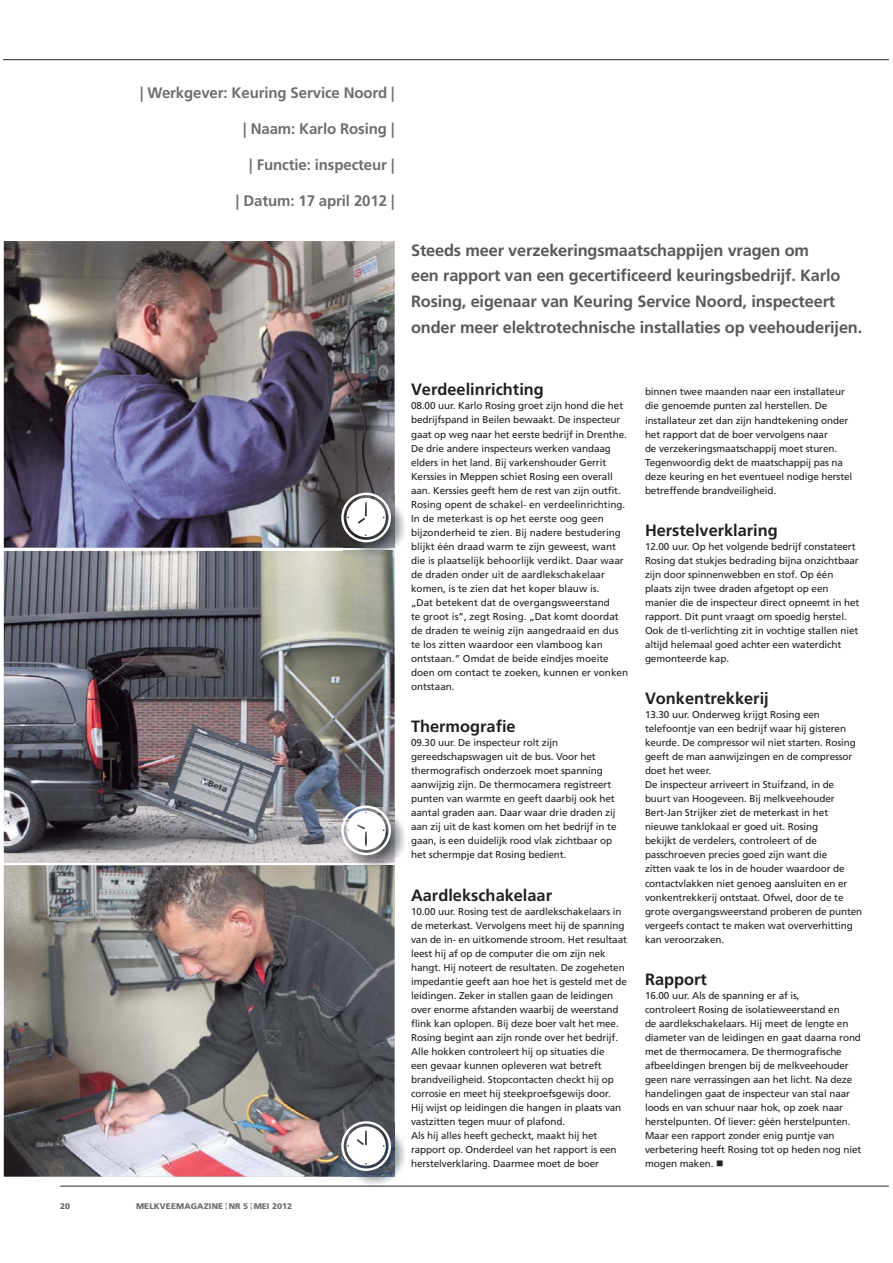
<style>
.page{position:relative;width:893px;height:1263px;background:#fff}
.page>*{position:absolute;margin:0;border:0;box-sizing:border-box;transform-origin:0 0}
.t1{font:700 16.35px/25.7px "Frutiger LT Std";letter-spacing:-.01em;color:#58595b}
.t2{font:700 16.35px "Frutiger LT Std";color:#231f20}
.t3{font:700 15.15px "Frutiger LT Std";letter-spacing:-.01em;color:#6d6e70}
.t4{font:9.9px/14.1px "Frutiger LT Std";letter-spacing:-.01em;color:#231f20}
.t5{font:900 8.25px "Frutiger LT Std";letter-spacing:.01em;color:#6d6e70}
.t6{font:900 8.25px "Frutiger LT Std";color:#636466}
</style>
<div class="page">
<img style="left:4px;top:865px;width:390px;height:312px">
<img style="left:4px;top:551px;width:390px;height:311px">
<img style="left:4px;top:241px;width:390px;height:307px">
<img style="left:343px;top:494px;width:62px;height:63px">
<img style="left:343px;top:551px;width:51px;height:6px">
<img style="left:343px;top:494px;width:51px;height:54px">
<svg style="left:341px;top:493px;width:50px;height:49px"></svg>
<img style="left:343px;top:807px;width:62px;height:63px">
<img style="left:343px;top:865px;width:51px;height:5px">
<img style="left:343px;top:807px;width:51px;height:55px">
<svg style="left:341px;top:806px;width:50px;height:49px"></svg>
<img style="left:354px;top:1123px;width:51px;height:61px">
<img style="left:343px;top:1123px;width:51px;height:54px">
<svg style="left:341px;top:1121px;width:50px;height:50px"></svg>
<hr style="left:4px;top:59px;width:885px;height:1px;background:#231f20">
<hr style="left:60px;top:1186px;width:829px;height:1px;background:#231f20">
<h2 class="t3" style="left:140px;top:86px;width:256px">| Werkgever: Keuring Service Noord |</h2>
<h2 class="t3" style="left:243px;top:122px;width:153px">| Naam: Karlo Rosing |</h2>
<h2 class="t3" style="left:249px;top:158px;width:147px">| Functie: inspecteur |</h2>
<h2 class="t3" style="left:236px;top:194px;width:160px">| Datum: 17 april 2012 |</h2>
<h1 class="t1" style="left:411px;top:238px;width:453px">Steeds meer verzekeringsmaatschappijen vragen om<br>een rapport van een gecertificeerd keuringsbedrijf. Karlo Rosing, eigenaar van Keuring Service Noord, inspecteert onder meer elektrotechnische installaties op veehouderijen.</h1>
<p class="t6" style="left:60px;top:1203px;width:12px">20</p>
<p class="t5" style="left:136px;top:1203px;width:158px">MELKVEEMAGAZINE NR 5 MEI 2012</p>
<h1 class="t2" style="left:411px;top:383px;width:134px">Verdeelinrichting</h1>
<p class="t4" style="left:411px;top:399px;width:219px">08.00 uur. Karlo Rosing groet zijn hond die het bedrijfspand in Beilen bewaakt. De inspecteur gaat op weg naar het eerste bedrijf in Drenthe.<br>De drie andere inspecteurs werken vandaag elders in het land. Bij varkenshouder Gerrit Kerssies in Meppen schiet Rosing een overall aan. Kerssies geeft hem de rest van zijn outfit.<br>Rosing opent de schakel- en verdeelinrichting.<br>In de meterkast is op het eerste oog geen bijzonderheid te zien. Bij nadere bestudering blijkt één draad warm te zijn geweest, want die is plaatselijk behoorlijk verdikt. Daar waar de draden onder uit de aardlekschakelaar komen, is te zien dat het koper blauw is.<br>„Dat betekent dat de overgangsweerstand<br>te groot is”, zegt Rosing. „Dat komt doordat de draden te weinig zijn aangedraaid en dus te los zitten waardoor een vlamboog kan ontstaan.” Omdat de beide eindjes moeite doen om contact te zoeken, kunnen er vonken ontstaan.</p>
<h1 class="t2" style="left:411px;top:719px;width:106px">Thermografie</h1>
<p class="t4" style="left:411px;top:736px;width:207px">09.30 uur. De inspecteur rolt zijn gereedschapswagen uit de bus. Voor het thermografisch onderzoek moet spanning aanwijzig zijn. De thermocamera registreert punten van warmte en geeft daarbij ook het aantal graden aan. Daar waar drie draden zij aan zij uit de kast komen om het bedrijf in te gaan, is een duidelijk rood vlak zichtbaar op het schermpje dat Rosing bedient.</p>
<h1 class="t2" style="left:411px;top:888px;width:143px">Aardlekschakelaar</h1>
<p class="t4" style="left:411px;top:904px;width:217px">10.00 uur. Rosing test de aardlekschakelaars in de meterkast. Vervolgens meet hij de spanning van de in- en uitkomende stroom. Het resultaat leest hij af op de computer die om zijn nek hangt. Hij noteert de resultaten. De zogeheten impedantie geeft aan hoe het is gesteld met de leidingen. Zeker in stallen gaan de leidingen over enorme afstanden waarbij de weerstand flink kan oplopen. Bij deze boer valt het mee.<br>Rosing begint aan zijn ronde over het bedrijf.<br>Alle hokken controleert hij op situaties die<br>een gevaar kunnen opleveren wat betreft brandveiligheid. Stopcontacten checkt hij op corrosie en meet hij steekproefsgewijs door.<br>Hij wijst op leidingen die hangen in plaats van vastzitten tegen muur of plafond.<br>Als hij alles heeft gecheckt, maakt hij het rapport op. Onderdeel van het rapport is een herstelverklaring. Daarmee moet de boer</p>
<p class="t4" style="left:645px;top:385px;width:209px">binnen twee maanden naar een installateur die genoemde punten zal herstellen. De installateur zet dan zijn handtekening onder het rapport dat de boer vervolgens naar<br>de verzekeringsmaatschappij moet sturen.<br>Tegenwoordig dekt de maatschappij pas na deze keuring en het eventueel nodige herstel betreffende brandveiligheid.</p>
<h1 class="t2" style="left:645px;top:523px;width:134px">Herstelverklaring</h1>
<p class="t4" style="left:645px;top:540px;width:216px">12.00 uur. Op het volgende bedrijf constateert Rosing dat stukjes bedrading bijna onzichtbaar zijn door spinnenwebben en stof. Op één plaats zijn twee draden afgetopt op een manier die de inspecteur direct opneemt in het rapport. Dit punt vraagt om spoedig herstel.<br>Ook de tl-verlichting zit in vochtige stallen niet altijd helemaal goed achter een waterdicht gemonteerde kap.</p>
<h1 class="t2" style="left:645px;top:691px;width:125px">Vonkentrekkerij</h1>
<p class="t4" style="left:645px;top:708px;width:219px">13.30 uur. Onderweg krijgt Rosing een telefoontje van een bedrijf waar hij gisteren keurde. De compressor wil niet starten. Rosing geeft de man aanwijzingen en de compressor doet het weer.<br>De inspecteur arriveert in Stuifzand, in de<br>buurt van Hoogeveen. Bij melkveehouder Bert-Jan Strijker ziet de meterkast in het nieuwe tanklokaal er goed uit. Rosing<br>bekijkt de verdelers, controleert of de passchroeven precies goed zijn want die<br>zitten vaak te los in de houder waardoor de contactvlakken niet genoeg aansluiten en er vonkentrekkerij ontstaat. Ofwel, door de te grote overgangsweerstand proberen de punten vergeefs contact te maken wat oververhitting kan veroorzaken.</p>
<h1 class="t2" style="left:645px;top:972px;width:63px">Rapport</h1>
<p class="t4" style="left:645px;top:989px;width:218px">16.00 uur. Als de spanning er af is,<br>controleert Rosing de isolatieweerstand en<br>de aardlekschakelaars. Hij meet de lengte en diameter van de leidingen en gaat daarna rond met de thermocamera. De thermografische afbeeldingen brengen bij de melkveehouder geen nare verrassingen aan het licht. Na deze handelingen gaat de inspecteur van stal naar loods en van schuur naar hok, op zoek naar herstelpunten. Of liever: géén herstelpunten.<br>Maar een rapport zonder enig puntje van verbetering heeft Rosing tot op heden nog niet mogen maken.</p>
</div>
